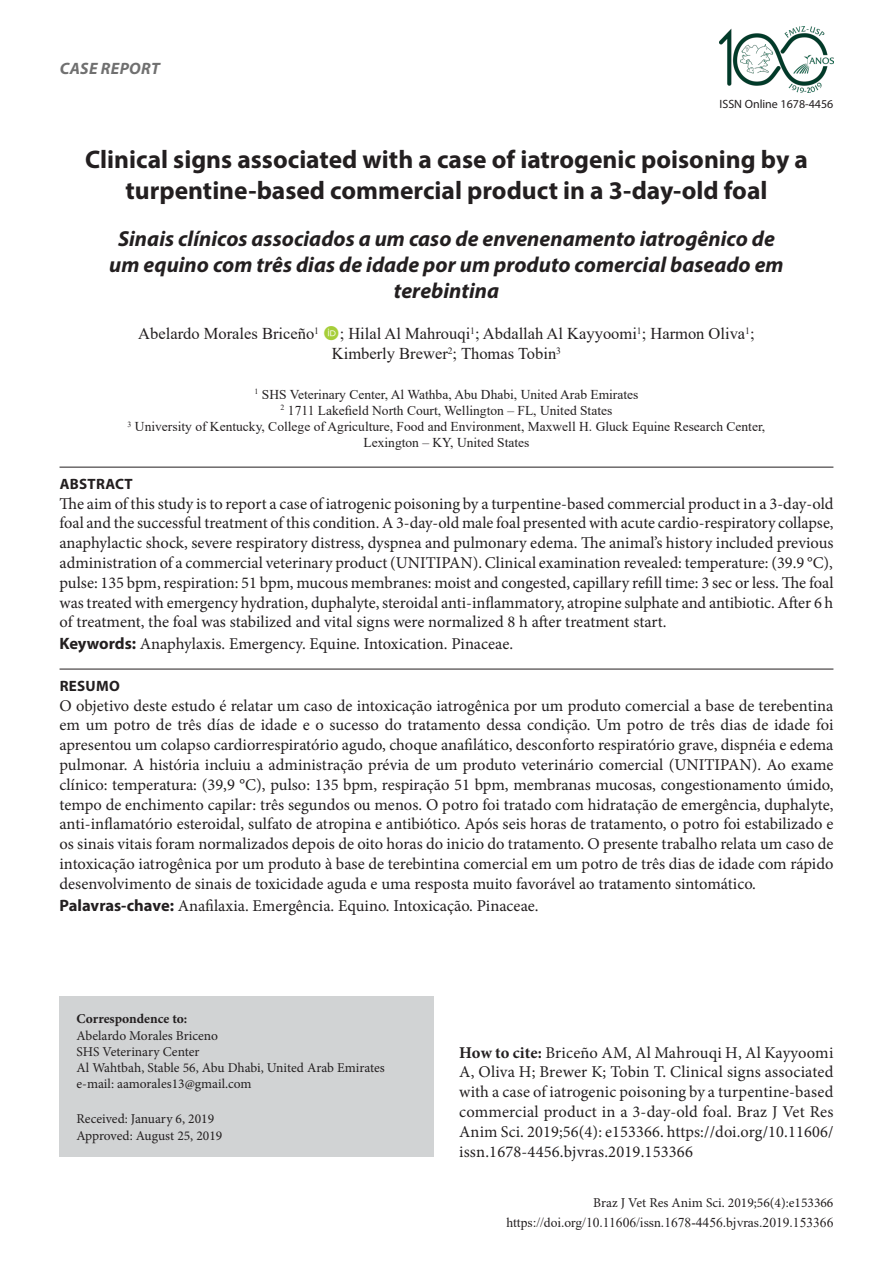
<style>
.page{position:relative;width:893px;height:1263px;background:#fff}
.page>*{position:absolute;margin:0;border:0;box-sizing:border-box;transform-origin:0 0}
.ArticleTitle{font:700 25.5px/30.6px "Myriad Pro";color:#231f20;text-align:center}
.ArticleTitle-Trans1{font:italic 700 21.75px/26.1px "Myriad Pro";color:#231f20;text-align:center}
.Abstract-Trans1{font:16.5px/19.8px "Minion Pro";letter-spacing:-.005em;color:#231f20;text-align:justify}
.Abstract{font:16.5px/19.8px "Minion Pro";color:#231f20;text-align:justify}
.HowToCite{font:16.5px/19.8px "Minion Pro";letter-spacing:.01em;color:#231f20;text-align:justify}
.Keywords{font:16.5px "Minion Pro";color:#231f20}
.Authors{font:16.5px/19.8px "Times New Roman";color:#231f20}
.t1{font:italic 700 16.5px "Myriad Pro";letter-spacing:.02em;color:#707070}
.AbstractTitle{font:700 15px "Myriad Pro";letter-spacing:.02em;color:#231f20}
.AbstractTitle-Trans1{font:700 15px "Myriad Pro";letter-spacing:.02em;color:#231f20}
.Affiliations{font:13.5px/16.2px "Times New Roman";color:#231f20;text-align:center}
.Correspondence{font:13.5px/16.2px "Minion Pro";color:#231f20}
.History{font:13.5px/16.2px "Minion Pro";color:#231f20}
.CorrespondenceTitle{font:700 13.5px "Minion Pro";color:#231f20}
.t2{font:12px "Myriad Pro";color:#231f20}
.s1{font-family:"Myriad Pro";font-weight:700}
.s2{font-weight:700}
</style>
<div class="page">
<img style="left:720px;top:27px;width:113px;height:65px">
<hr style="left:60px;top:467px;width:773px;height:1px;background:#231f20">
<hr style="left:60px;top:669px;width:773px;height:1px;background:#231f20">
<div style="left:60px;top:996px;width:374px;height:161px;background:#d1d3d4"></div>
<p class="t1" style="left:60px;top:58px;width:101px">CASE REPORT</p>
<p class="t2" style="left:720px;top:96px;width:115px">ISSN Online 1678-4456</p>
<p class="ArticleTitle" style="left:85px;top:143px;width:724px">Clinical signs associated with a case of iatrogenic poisoning by a turpentine-based commercial product in a 3-day-old foal</p>
<p class="ArticleTitle-Trans1" style="left:109px;top:225px;width:676px">Sinais clínicos associados a um caso de envenenamento iatrogênico de um equino com três dias de idade por um produto comercial baseado em terebintina</p>
<p class="Authors" style="left:138px;top:323px;width:182px">Abelardo Morales Briceño<sup>1</sup></p>
<p class="Authors" style="left:332px;top:323px;width:424px;text-indent:8px">; Hilal Al Mahrouqi<sup>1</sup>; Abdallah Al Kayyoomi<sup>1</sup>; Harmon Oliva<sup>1</sup>;<br>Kimberly Brewer<sup>2</sup>; Thomas Tobin<sup>3</sup></p>
<p class="Affiliations" style="left:255px;top:386px;width:385px"><sup>1</sup> SHS Veterinary Center, Al Wathba, Abu Dhabi, United Arab Emirates</p>
<p class="Affiliations" style="left:281px;top:402px;width:333px"><sup>2</sup> 1711 Lakefield North Court, Wellington – FL, United States</p>
<p class="Affiliations" style="left:128px;top:418px;width:639px"><sup>3</sup> University of Kentucky, College of Agriculture, Food and Environment, Maxwell H. Gluck Equine Research Center,<br>Lexington – KY, United States</p>
<p class="AbstractTitle" style="left:60px;top:474px;width:75px">ABSTRACT</p>
<p class="Abstract" style="left:60px;top:493px;width:776px">The aim of this study is to report a case of iatrogenic poisoning by a turpentine-based commercial product in a 3-day-old foal and the successful treatment of this condition. A 3-day-old male foal presented with acute cardio-respiratory collapse, anaphylactic shock, severe respiratory distress, dyspnea and pulmonary edema. The animal’s history included previous administration of a commercial veterinary product (UNITIPAN). Clinical examination revealed: temperature: (39.9 °C), pulse: 135 bpm, respiration: 51 bpm, mucous membranes: moist and congested, capillary refill time: 3 sec or less. The foal was treated with emergency hydration, duphalyte, steroidal anti-inflammatory, atropine sulphate and antibiotic. After 6 h of treatment, the foal was stabilized and vital signs were normalized 8 h after treatment start.</p>
<p class="Keywords" style="left:60px;top:633px;width:455px"><span class="s1">Keywords:</span> Anaphylaxis. Emergency. Equine. Intoxication. Pinaceae.</p>
<p class="AbstractTitle-Trans1" style="left:60px;top:676px;width:62px">RESUMO</p>
<p class="Abstract-Trans1" style="left:60px;top:695px;width:775px">O objetivo deste estudo é relatar um caso de intoxicação iatrogênica por um produto comercial a base de terebentina em um potro de três días de idade e o sucesso do tratamento dessa condição. Um potro de três dias de idade foi apresentou um colapso cardiorrespiratório agudo, choque anafilático, desconforto respiratório grave, dispnéia e edema pulmonar. A história incluiu a administração prévia de um produto veterinário comercial (UNITIPAN). Ao exame clínico: temperatura: (39,9 °C), pulso: 135 bpm, respiração 51 bpm, membranas mucosas, congestionamento úmido, tempo de enchimento capilar: três segundos ou menos. O potro foi tratado com hidratação de emergência, duphalyte, anti-inflamatório esteroidal, sulfato de atropina e antibiótico. Após seis horas de tratamento, o potro foi estabilizado e os sinais vitais foram normalizados depois de oito horas do inicio do tratamento. O presente trabalho relata um caso de intoxicação iatrogênica por um produto à base de terebintina comercial em um potro de três dias de idade com rápido desenvolvimento de sinais de toxicidade aguda e uma resposta muito favorável ao tratamento sintomático.</p>
<p class="Keywords" style="left:60px;top:894px;width:481px"><span class="s1">Palavras-chave:</span> Anafilaxia. Emergência. Equino. Intoxicação. Pinaceae.</p>
<p class="CorrespondenceTitle" style="left:77px;top:1009px;width:112px">Correspondence to:</p>
<p class="Correspondence" style="left:77px;top:1027px;width:310px">Abelardo Morales Briceno<br>SHS Veterinary Center<br>Al Wahtbah, Stable 56, Abu Dhabi, United Arab Emirates e-mail: aamorales13@gmail.com</p>
<p class="History" style="left:77px;top:1111px;width:147px">Received: January 6, 2019<br>Approved: August 25, 2019</p>
<p class="HowToCite" style="left:459px;top:1042px;width:376px"><span class="s2">How to cite:</span> Briceño AM, Al Mahrouqi H, Al Kayyoomi A, Oliva H; Brewer K; Tobin T. Clinical signs associated with a case of iatrogenic poisoning by a turpentine-based commercial product in a 3-day-old foal. Braz J Vet Res Anim Sci. 2019;56(4): e153366. https://doi.org/10.11606/ issn.1678-4456.bjvras.2019.153366</p>
<p class="Correspondence" style="left:593px;top:1194px;width:242px">Braz J Vet Res Anim Sci. 2019;56(4):e153366</p>
<p class="Affiliations" style="left:506px;top:1214px;width:329px">https://doi.org/10.11606/issn.1678-4456.bjvras.2019.153366</p>
</div>
